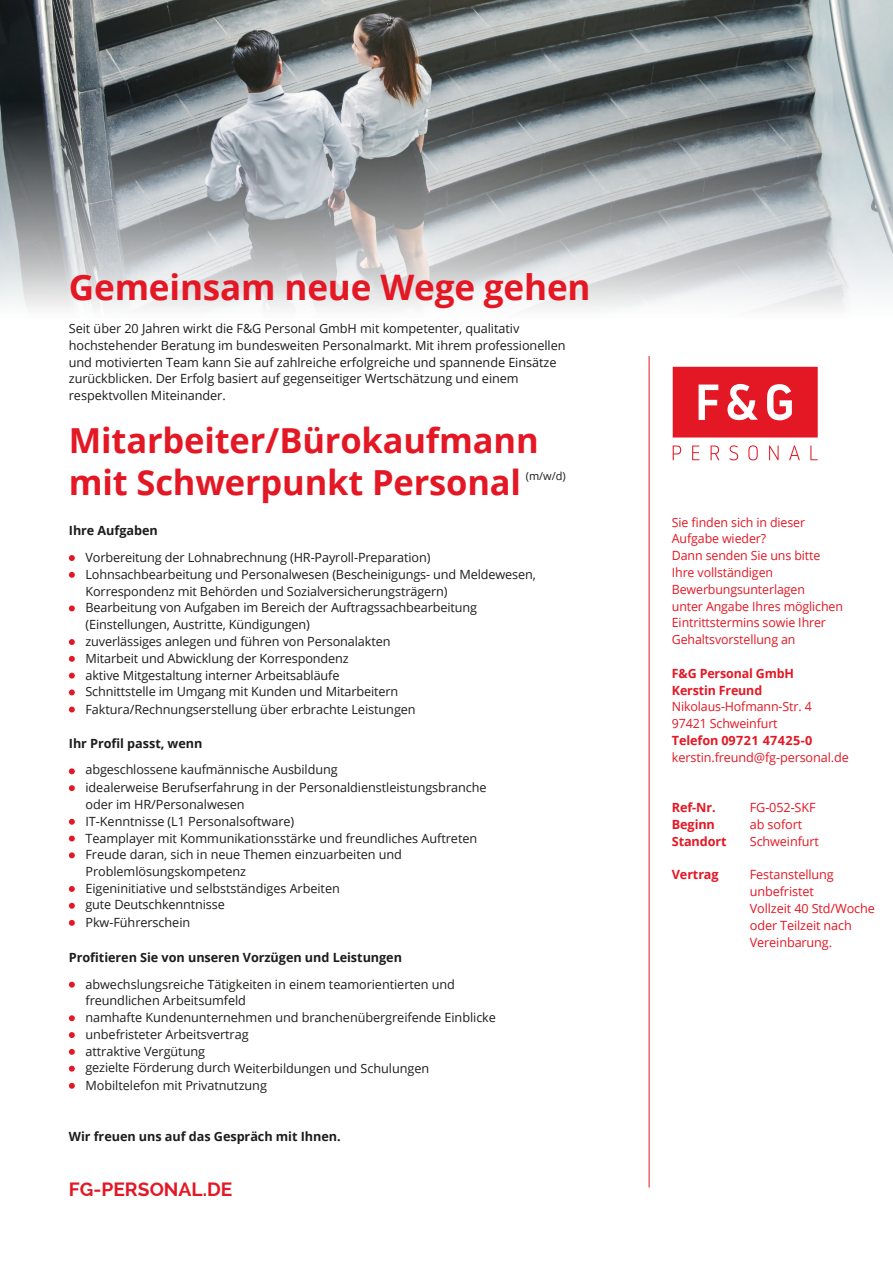
<style>
.page{position:relative;width:893px;height:1263px;background:#fff}
.page>*{position:absolute;margin:0;border:0;box-sizing:border-box;transform-origin:0 0}
.t1{font:700 35.1px "Open Sans";letter-spacing:-.005em;color:#e41724}
.t2{font:700 34.5px "Open Sans";letter-spacing:-.005em;color:#e41724}
.t3{font:700 19.2px "Raleway";color:#e41724}
.t4{font:12.6px/16.8px "Open Sans";letter-spacing:-.005em;color:#1d1d1b}
.t5{font:12.6px "Open Sans";letter-spacing:-.01em;color:#e41724}
.t6{font:12.6px "Open Sans";letter-spacing:-.005em;color:#1b1b19}
.t7{font:700 12.6px "Open Sans";letter-spacing:-.005em;color:#1d1d1b}
.t8{font:700 12.6px "Open Sans";letter-spacing:-.01em;color:#e41724}
.t9{font:700 12.6px "Open Sans";letter-spacing:.01em;color:#e41724}
.t10{font:10.95px "Open Sans";color:#1d1d1b}
</style>
<div class="page">
<img style="left:0;top:0;width:893px;height:383px">
<svg style="left:673px;top:445px;width:8px;height:15px"></svg>
<svg style="left:692px;top:445px;width:7px;height:15px"></svg>
<svg style="left:711px;top:445px;width:8px;height:15px"></svg>
<svg style="left:729px;top:445px;width:9px;height:15px"></svg>
<svg style="left:748px;top:445px;width:10px;height:15px"></svg>
<svg style="left:769px;top:445px;width:10px;height:15px"></svg>
<svg style="left:789px;top:445px;width:11px;height:15px"></svg>
<svg style="left:810px;top:445px;width:8px;height:15px"></svg>
<svg style="left:673px;top:367px;width:145px;height:70px"></svg>
<svg style="left:69px;top:555px;width:6px;height:6px"></svg>
<svg style="left:69px;top:572px;width:6px;height:6px"></svg>
<svg style="left:69px;top:605px;width:6px;height:6px"></svg>
<svg style="left:69px;top:639px;width:6px;height:6px"></svg>
<svg style="left:69px;top:656px;width:6px;height:6px"></svg>
<svg style="left:69px;top:673px;width:6px;height:6px"></svg>
<svg style="left:69px;top:689px;width:6px;height:6px"></svg>
<svg style="left:69px;top:706px;width:6px;height:6px"></svg>
<svg style="left:69px;top:768px;width:6px;height:6px"></svg>
<svg style="left:69px;top:785px;width:6px;height:6px"></svg>
<svg style="left:69px;top:819px;width:6px;height:6px"></svg>
<svg style="left:69px;top:835px;width:6px;height:6px"></svg>
<svg style="left:69px;top:852px;width:6px;height:6px"></svg>
<svg style="left:69px;top:886px;width:6px;height:6px"></svg>
<svg style="left:69px;top:903px;width:6px;height:6px"></svg>
<svg style="left:69px;top:920px;width:6px;height:6px"></svg>
<svg style="left:69px;top:982px;width:6px;height:6px"></svg>
<svg style="left:69px;top:1015px;width:6px;height:6px"></svg>
<svg style="left:69px;top:1032px;width:6px;height:6px"></svg>
<svg style="left:69px;top:1049px;width:6px;height:6px"></svg>
<svg style="left:69px;top:1066px;width:6px;height:6px"></svg>
<svg style="left:69px;top:1083px;width:6px;height:6px"></svg>
<hr style="left:649px;top:356px;width:1px;height:831px;background:#e41724">
<p class="t1" style="left:69px;top:262px;width:523px">Gemeinsam neue Wege gehen</p>
<p class="t6" style="left:69px;top:320px;width:452px">Seit über 20 Jahren wirkt die F&amp;G Personal GmbH mit kompetenter, qualitativ</p>
<p class="t6" style="left:69px;top:337px;width:498px">hochstehender Beratung im bundesweiten Personalmarkt. Mit ihrem professionellen</p>
<p class="t6" style="left:69px;top:353px;width:489px">und motivierten Team kann Sie auf zahlreiche erfolgreiche und spannende Einsätze</p>
<p class="t6" style="left:69px;top:370px;width:451px">zurückblicken. Der Erfolg basiert auf gegenseitiger Wertschätzung und einem</p>
<p class="t6" style="left:69px;top:387px;width:158px">respektvollen Miteinander.</p>
<p class="t2" style="left:69px;top:416px;width:471px">Mitarbeiter/Bürokaufmann</p>
<p class="t2" style="left:69px;top:458px;width:454px">mit Schwerpunkt Personal</p>
<p class="t10" style="left:526px;top:468px;width:41px">(m/w/d)</p>
<p class="t7" style="left:69px;top:521px;width:90px">Ihre Aufgaben</p>
<p class="t4" style="left:85px;top:549px;width:346px">Vorbereitung der Lohnabrechnung (HR-Payroll-Preparation)</p>
<p class="t4" style="left:85px;top:565px;width:452px">Lohnsachbearbeitung und Personalwesen (Bescheinigungs- und Meldewesen,</p>
<p class="t4" style="left:85px;top:582px;width:364px">Korrespondenz mit Behörden und Sozialversicherungsträgern)</p>
<p class="t4" style="left:85px;top:599px;width:393px">Bearbeitung von Aufgaben im Bereich der Auftragssachbearbeitung (Einstellungen, Austritte, Kündigungen)</p>
<p class="t4" style="left:85px;top:633px;width:307px">zuverlässiges anlegen und führen von Personalakten</p>
<p class="t4" style="left:85px;top:649px;width:265px">Mitarbeit und Abwicklung der Korrespondenz</p>
<p class="t4" style="left:85px;top:666px;width:256px">aktive Mitgestaltung interner Arbeitsabläufe</p>
<p class="t4" style="left:85px;top:683px;width:314px">Schnittstelle im Umgang mit Kunden und Mitarbeitern</p>
<p class="t4" style="left:85px;top:700px;width:332px">Faktura/Rechnungserstellung über erbrachte Leistungen</p>
<p class="t7" style="left:69px;top:735px;width:135px">Ihr Profil passt, wenn</p>
<p class="t4" style="left:85px;top:761px;width:254px">abgeschlossene kaufmännische Ausbildung</p>
<p class="t4" style="left:85px;top:779px;width:403px">idealerweise Berufserfahrung in der Personaldienstleistungsbranche</p>
<p class="t4" style="left:85px;top:796px;width:161px">oder im HR/Personalwesen</p>
<p class="t4" style="left:85px;top:812px;width:210px">IT-Kenntnisse (L1 Personalsoftware)</p>
<p class="t4" style="left:85px;top:829px;width:393px">Teamplayer mit Kommunikationsstärke und freundliches Auftreten</p>
<p class="t4" style="left:85px;top:846px;width:318px">Freude daran, sich in neue Themen einzuarbeiten und<br>Problemlösungskompetenz</p>
<p class="t4" style="left:85px;top:880px;width:256px">Eigeninitiative und selbstständiges Arbeiten</p>
<p class="t4" style="left:85px;top:895px;width:141px">gute Deutschkenntnisse</p>
<p class="t4" style="left:85px;top:913px;width:106px">Pkw-Führerschein</p>
<p class="t7" style="left:69px;top:948px;width:335px">Profitieren Sie von unseren Vorzügen und Leistungen</p>
<p class="t4" style="left:85px;top:975px;width:371px">abwechslungsreiche Tätigkeiten in einem teamorientierten und</p>
<p class="t4" style="left:85px;top:992px;width:162px">freundlichen Arbeitsumfeld</p>
<p class="t4" style="left:85px;top:1009px;width:412px">namhafte Kundenunternehmen und branchenübergreifende Einblicke</p>
<p class="t4" style="left:85px;top:1026px;width:165px">unbefristeter Arbeitsvertrag</p>
<p class="t4" style="left:85px;top:1042px;width:121px">attraktive Vergütung</p>
<p class="t4" style="left:85px;top:1059px;width:345px">gezielte Förderung durch Weiterbildungen und Schulungen</p>
<p class="t4" style="left:85px;top:1076px;width:183px">Mobiltelefon mit Privatnutzung</p>
<p class="t7" style="left:69px;top:1127px;width:273px">Wir freuen uns auf das Gespräch mit Ihnen.</p>
<p class="t3" style="left:69px;top:1178px;width:165px">FG-PERSONAL.DE</p>
<p class="t5" style="left:672px;top:513px;width:135px">Sie finden sich in dieser</p>
<p class="t5" style="left:672px;top:530px;width:96px">Aufgabe wieder?</p>
<p class="t5" style="left:672px;top:547px;width:150px">Dann senden Sie uns bitte</p>
<p class="t5" style="left:672px;top:564px;width:103px">Ihre vollständigen</p>
<p class="t5" style="left:672px;top:581px;width:135px">Bewerbungsunterlagen</p>
<p class="t5" style="left:672px;top:597px;width:173px">unter Angabe Ihres möglichen</p>
<p class="t5" style="left:672px;top:614px;width:156px">Eintrittstermins sowie Ihrer</p>
<p class="t5" style="left:672px;top:631px;width:125px">Gehaltsvorstellung an</p>
<p class="t8" style="left:672px;top:664px;width:124px">F&amp;G Personal GmbH</p>
<p class="t8" style="left:672px;top:681px;width:92px">Kerstin Freund</p>
<p class="t5" style="left:672px;top:698px;width:141px">Nikolaus-Hofmann-Str. 4</p>
<p class="t5" style="left:672px;top:715px;width:107px">97421 Schweinfurt</p>
<p class="t9" style="left:672px;top:731px;width:142px">Telefon 09721 47425-0</p>
<p class="t5" style="left:672px;top:749px;width:178px">kerstin.freund@fg-personal.de</p>
<p class="t8" style="left:672px;top:799px;width:45px">Ref-Nr.</p>
<p class="t5" style="left:750px;top:799px;width:67px">FG-052-SKF</p>
<p class="t8" style="left:672px;top:815px;width:45px">Beginn</p>
<p class="t5" style="left:750px;top:816px;width:54px">ab sofort</p>
<p class="t8" style="left:672px;top:832px;width:56px">Standort</p>
<p class="t5" style="left:750px;top:833px;width:71px">Schweinfurt</p>
<p class="t8" style="left:672px;top:866px;width:48px">Vertrag</p>
<p class="t5" style="left:750px;top:866px;width:85px">Festanstellung</p>
<p class="t5" style="left:750px;top:883px;width:65px">unbefristet</p>
<p class="t5" style="left:750px;top:900px;width:127px">Vollzeit 40 Std/Woche</p>
<p class="t5" style="left:750px;top:917px;width:104px">oder Teilzeit nach</p>
<p class="t5" style="left:750px;top:933px;width:84px">Vereinbarung.</p>
</div>
